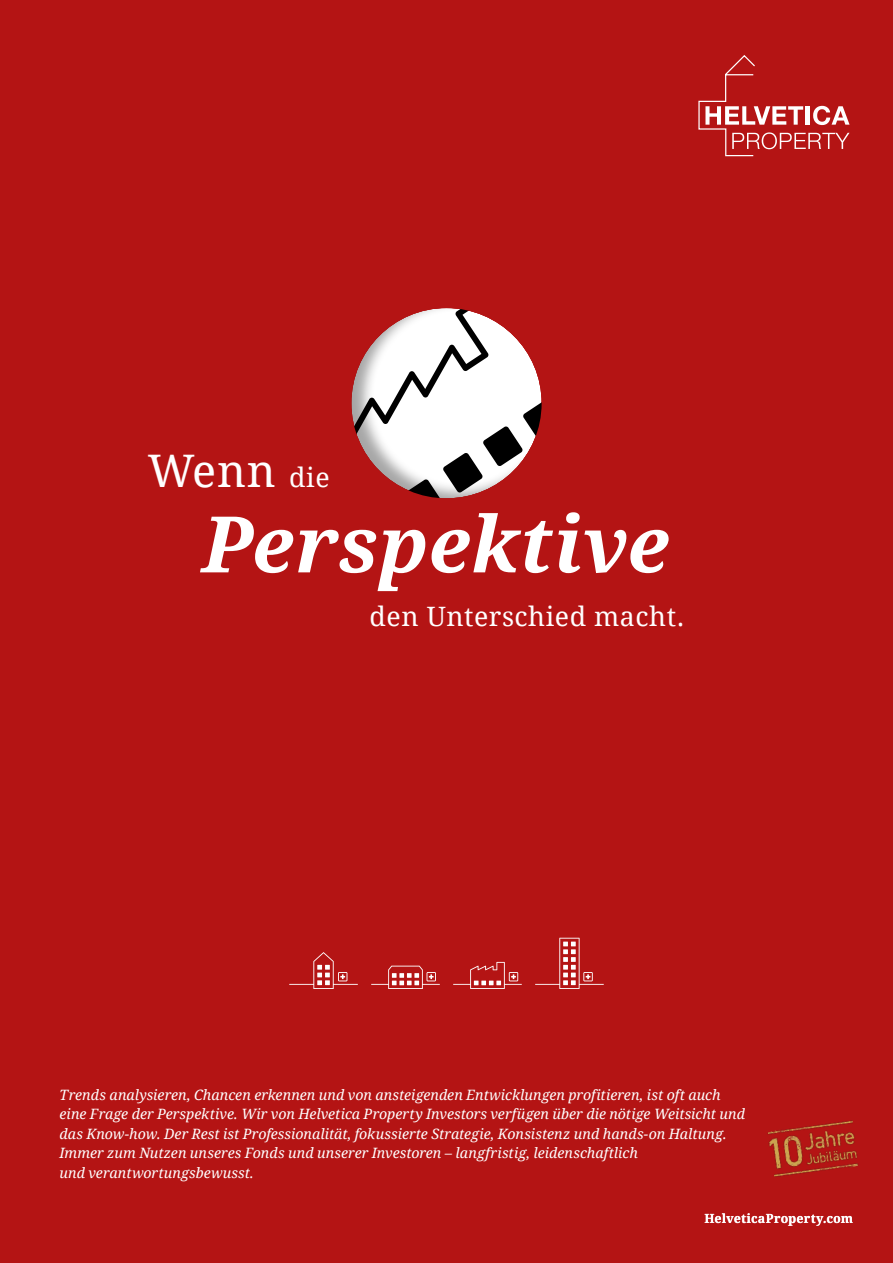
<style>
.page{position:relative;width:893px;height:1263px;background:#b41414}
.page>*{position:absolute;margin:0;border:0;box-sizing:border-box;transform-origin:0 0}
.t1{font:italic 700 78px "Droid Serif";letter-spacing:.02em;color:#fff}
.t2{font:44.85px "Droid Serif";color:#fff}
.t3{font:26.7px "Droid Serif";letter-spacing:.02em;color:#fff}
.t4{font:italic 14.25px/19.5px "Droid Serif";color:#fff}
.t5{font:700 12.3px "Droid Serif";letter-spacing:.015em;color:#fff}
.s1{font-size:26.7px}
</style>
<div class="page">
<svg style="left:698px;top:55px;width:151px;height:101px"></svg>
<svg style="left:705px;top:1213px;width:148px;height:12px"></svg>
<img style="left:764px;top:1112px;width:99px;height:74px">
<svg style="left:371px;top:966px;width:69px;height:23px"></svg>
<svg style="left:289px;top:952px;width:69px;height:37px"></svg>
<svg style="left:453px;top:962px;width:69px;height:27px"></svg>
<svg style="left:535px;top:938px;width:69px;height:51px"></svg>
<h2 class="t2" style="left:148px;top:445px;width:183px">Wenn <span class="s1">die</span></h2>
<h1 class="t1" style="left:202px;top:500px;width:469px">Perspektive</h1>
<h3 class="t3" style="left:370px;top:601px;width:316px">den Unterschied macht.</h3>
<p class="t4" style="left:60px;top:1085px;width:687px">Trends analysieren, Chancen erkennen und von ansteigenden Entwicklungen profitieren, ist oft auch eine Frage der Perspektive. Wir von Helvetica Property Investors verfügen über die nötige Weitsicht und das Know-how. Der Rest ist Professionalität, fokussierte Strategie, Konsistenz und hands-on Haltung.<br>Immer zum Nutzen unseres Fonds und unserer Investoren – langfristig, leidenschaftlich<br>und verantwortungsbewusst.</p>
<p class="t5" style="left:704px;top:1211px;width:150px">HelveticaProperty.com</p>
</div>
